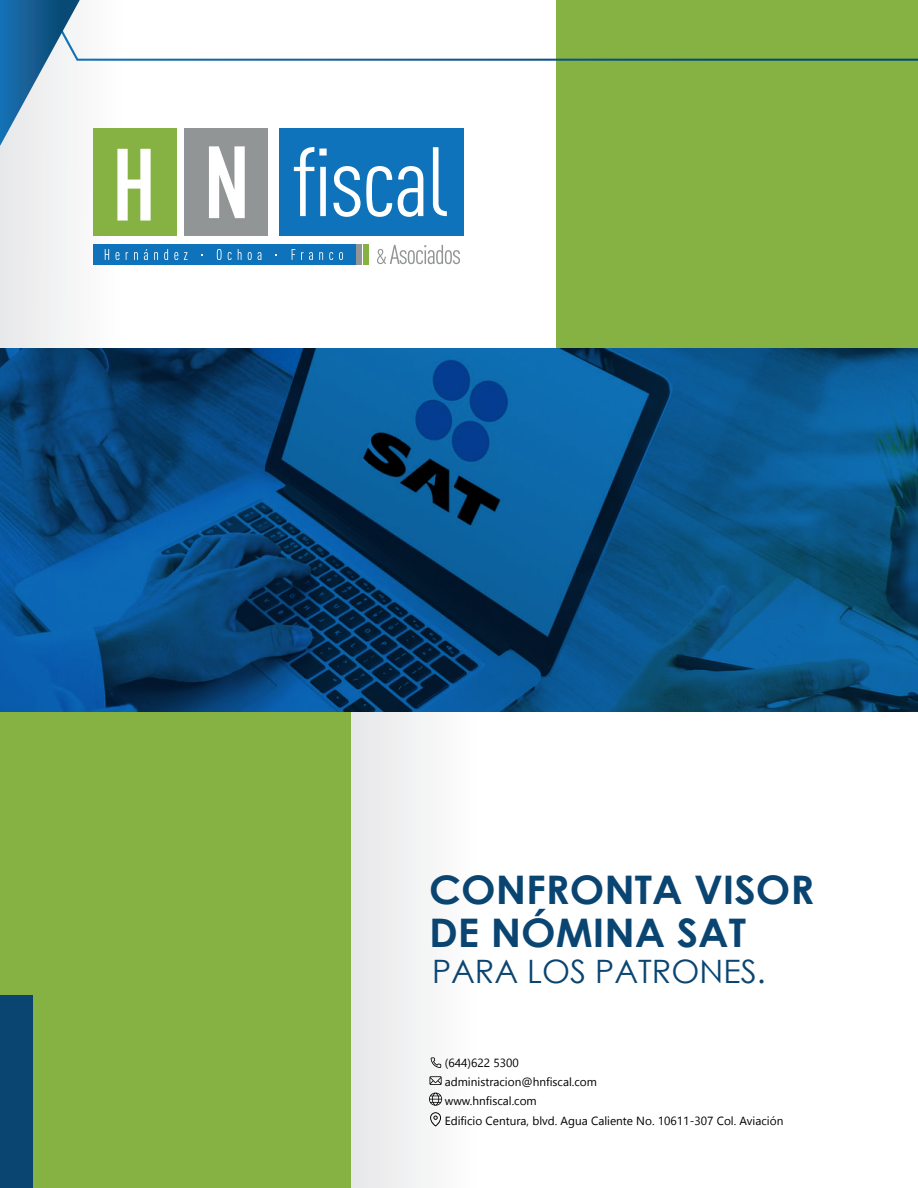
<style>
.page{position:relative;width:918px;height:1188px;background:#fff}
.page>*{position:absolute;margin:0;border:0;box-sizing:border-box;transform-origin:0 0}
.t1{font:700 39.45px/42.9px "Century Gothic";color:#0a4572;scale:1.04 1}
.t2{font:32.25px "Century Gothic";color:#0a4572}
.t3{font:11.85px/19.4px "Segoe UI Historic";color:#000001}
</style>
<div class="page">
<svg style="left:0;top:347px;width:918px;height:365px"></svg>
<div style="left:0;top:0;width:557px;height:347px;background:linear-gradient(to right,#f5f5f5,#fff)"></div>
<div style="left:557px;top:0;width:361px;height:347px;background:#86b244"></div>
<svg style="left:80px;top:0;width:838px;height:61px"></svg>
<svg style="left:0;top:0;width:80px;height:146px"></svg>
<div style="left:93px;top:128px;width:83px;height:108px;background:#86b244"></div>
<div style="left:93px;top:244px;width:262px;height:21px;background:#0f73bb"></div>
<div style="left:357px;top:244px;width:5px;height:21px;background:#929596"></div>
<div style="left:363px;top:244px;width:5px;height:21px;background:#86b244"></div>
<div style="left:185px;top:128px;width:83px;height:108px;background:#929596"></div>
<div style="left:279px;top:129px;width:185px;height:107px;background:#0f73bb"></div>
<svg style="left:294px;top:147px;width:33px;height:69px"></svg>
<svg style="left:333px;top:166px;width:59px;height:51px"></svg>
<svg style="left:398px;top:166px;width:25px;height:51px"></svg>
<svg style="left:433px;top:147px;width:14px;height:69px"></svg>
<svg style="left:117px;top:149px;width:34px;height:72px"></svg>
<svg style="left:209px;top:146px;width:36px;height:72px"></svg>
<svg style="left:377px;top:245px;width:83px;height:19px"></svg>
<svg style="left:105px;top:249px;width:4px;height:11px"></svg>
<svg style="left:116px;top:252px;width:4px;height:8px"></svg>
<svg style="left:134px;top:252px;width:4px;height:8px"></svg>
<svg style="left:144px;top:249px;width:4px;height:11px"></svg>
<svg style="left:154px;top:252px;width:4px;height:8px"></svg>
<svg style="left:164px;top:249px;width:4px;height:11px"></svg>
<svg style="left:174px;top:252px;width:4px;height:8px"></svg>
<svg style="left:184px;top:252px;width:3px;height:8px"></svg>
<svg style="left:217px;top:249px;width:5px;height:11px"></svg>
<svg style="left:228px;top:252px;width:4px;height:8px"></svg>
<svg style="left:238px;top:249px;width:4px;height:11px"></svg>
<svg style="left:248px;top:252px;width:4px;height:8px"></svg>
<svg style="left:258px;top:252px;width:3px;height:8px"></svg>
<svg style="left:292px;top:249px;width:3px;height:11px"></svg>
<svg style="left:301px;top:252px;width:12px;height:8px"></svg>
<svg style="left:319px;top:252px;width:4px;height:8px"></svg>
<svg style="left:329px;top:252px;width:4px;height:8px"></svg>
<svg style="left:339px;top:252px;width:4px;height:8px"></svg>
<div style="left:0;top:712px;width:352px;height:476px;background:#86b244"></div>
<div style="left:352px;top:712px;width:566px;height:476px;background:linear-gradient(to right,#f5f6f6,#fff)"></div>
<div style="left:0;top:995px;width:33px;height:193px;background:#0a4572"></div>
<svg style="left:430px;top:1076px;width:12px;height:9px"></svg>
<svg style="left:429px;top:1093px;width:13px;height:13px"></svg>
<svg style="left:431px;top:1057px;width:10px;height:11px"></svg>
<svg style="left:430px;top:1112px;width:11px;height:14px"></svg>
<h1 class="t1" style="left:429px;top:867px;width:372px">CONFRONTA VISOR<br>DE NÓMINA SAT</h1>
<h2 class="t2" style="left:432px;top:949px;width:335px">PARA LOS PATRONES.</h2>
<p class="t3" style="left:445px;top:1053px;width:340px">(644)622 5300<br>administracion@hnfiscal.com<br>www.hnfiscal.com<br>Edificio Centura, blvd. Agua Caliente No. 10611-307 Col. Aviación</p>
</div>
